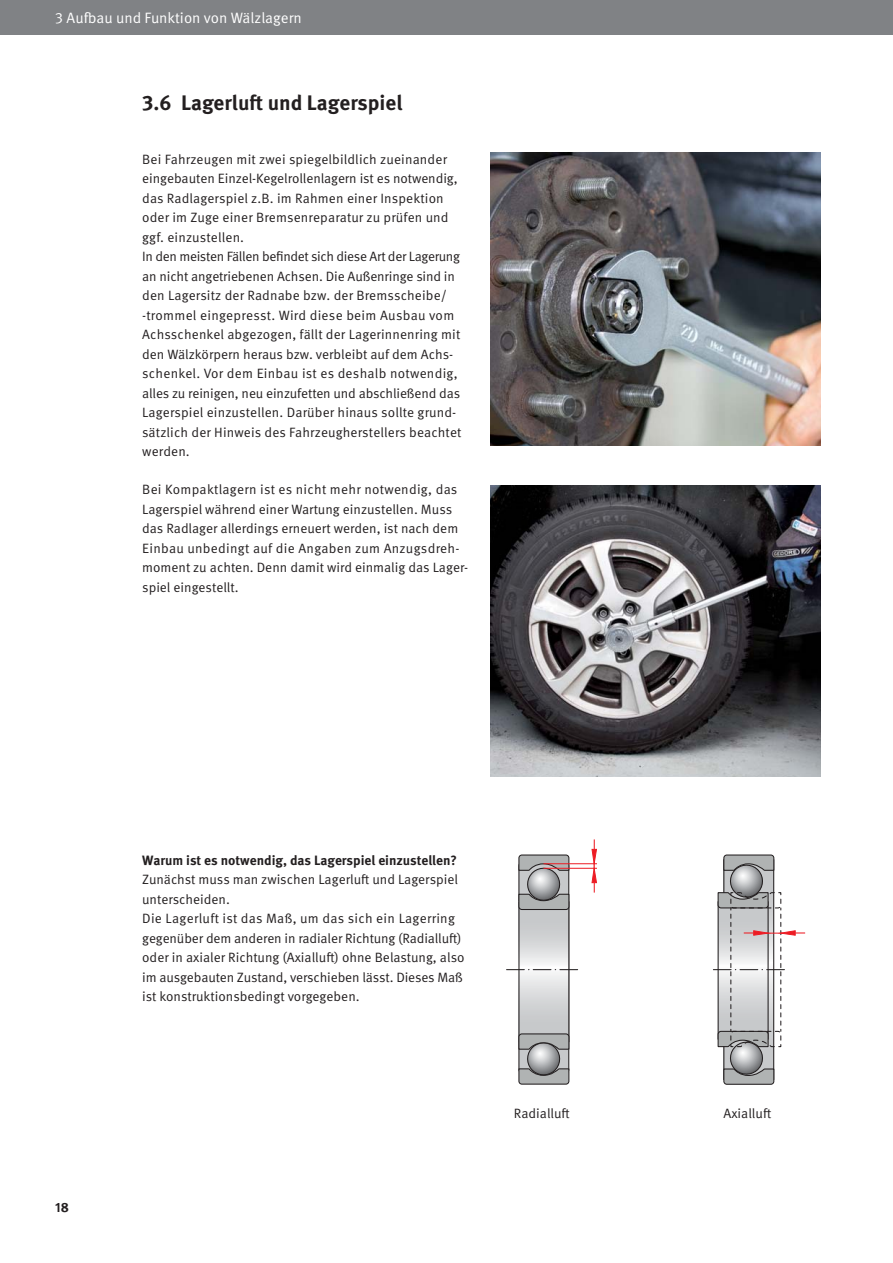
<style>
.page{position:relative;width:893px;height:1263px;background:#fff}
.page>*{position:absolute;margin:0;border:0;box-sizing:border-box;transform-origin:0 0}
.t1{font:700 21px "Meta OT";color:#231f20}
.t2{font:15px "Meta OT Norm";color:#fff}
.t3{font:13.5px/19.5px "Meta OT Norm";color:#231f20}
.t4{font:700 13.5px "Meta OT";color:#231f20}
</style>
<div class="page">
<div style="left:0;top:0;width:893px;height:34px;background:#808285"></div>
<svg style="left:520px;top:911px;width:47px;height:122px"></svg>
<div style="left:518px;top:901px;width:51px;height:141px;border:1px solid #231f20"></div>
<svg style="left:506px;top:969px;width:73px;height:1px"></svg>
<svg style="left:518px;top:854px;width:52px;height:57px"></svg>
<svg style="left:518px;top:1033px;width:52px;height:52px"></svg>
<hr style="left:543px;top:863px;width:54px;height:1px;background:#ed1c24">
<hr style="left:543px;top:868px;width:54px;height:1px;background:#ed1c24">
<svg style="left:591px;top:839px;width:6px;height:54px"></svg>
<svg style="left:713px;top:854px;width:92px;height:231px"></svg>
<img style="left:490px;top:153px;width:331px;height:292px">
<img style="left:490px;top:486px;width:331px;height:291px">
<p class="t2" style="left:55px;top:13px;width:248px">3 Aufbau und Funktion von Wälzlagern</p>
<h1 class="t1" style="left:142px;top:95px;width:262px">3.6 Lagerluft und Lagerspiel</h1>
<p class="t3" style="left:142px;top:151px;width:321px">Bei Fahrzeugen mit zwei spiegelbildlich zueinander eingebauten Einzel-Kegelrollenlagern ist es notwendig, das Radlagerspiel z.B. im Rahmen einer Inspektion oder im Zuge einer Bremsenreparatur zu prüfen und ggf. einzustellen.<br>In den meisten Fällen befindet sich diese Art der Lagerung an nicht angetriebenen Achsen. Die Außenringe sind in den Lagersitz der Radnabe bzw. der Bremsscheibe/ -trommel eingepresst. Wird diese beim Ausbau vom Achsschenkel abgezogen, fällt der Lagerinnenring mit den Wälzkörpern heraus bzw. verbleibt auf dem Achs&shy;schenkel. Vor dem Einbau ist es deshalb notwendig, alles zu reinigen, neu einzufetten und abschließend das Lagerspiel einzustellen. Darüber hinaus sollte grund&shy;sätzlich der Hinweis des Fahrzeugherstellers beachtet werden.</p>
<p class="t3" style="left:142px;top:482px;width:328px">Bei Kompaktlagern ist es nicht mehr notwendig, das Lagerspiel während einer Wartung einzustellen. Muss das Radlager allerdings erneuert werden, ist nach dem Einbau unbedingt auf die Angaben zum Anzugsdreh&shy;moment zu achten. Denn damit wird einmalig das Lager&shy;spiel eingestellt.</p>
<p class="t4" style="left:55px;top:1202px;width:15px">18</p>
<p class="t4" style="left:142px;top:855px;width:316px">Warum ist es notwendig, das Lagerspiel einzustellen?</p>
<p class="t3" style="left:142px;top:872px;width:324px">Zunächst muss man zwischen Lagerluft und Lagerspiel unterscheiden.<br>Die Lagerluft ist das Maß, um das sich ein Lagerring gegenüber dem anderen in radialer Richtung (Radialluft) oder in axialer Richtung (Axialluft) ohne Belastung, also im ausgebauten Zustand, verschieben lässt. Dieses Maß ist konstruktionsbedingt vorgegeben.</p>
<p class="t3" style="left:514px;top:1106px;width:57px">Radialluft</p>
<p class="t3" style="left:723px;top:1106px;width:49px">Axialluft</p>
</div>
